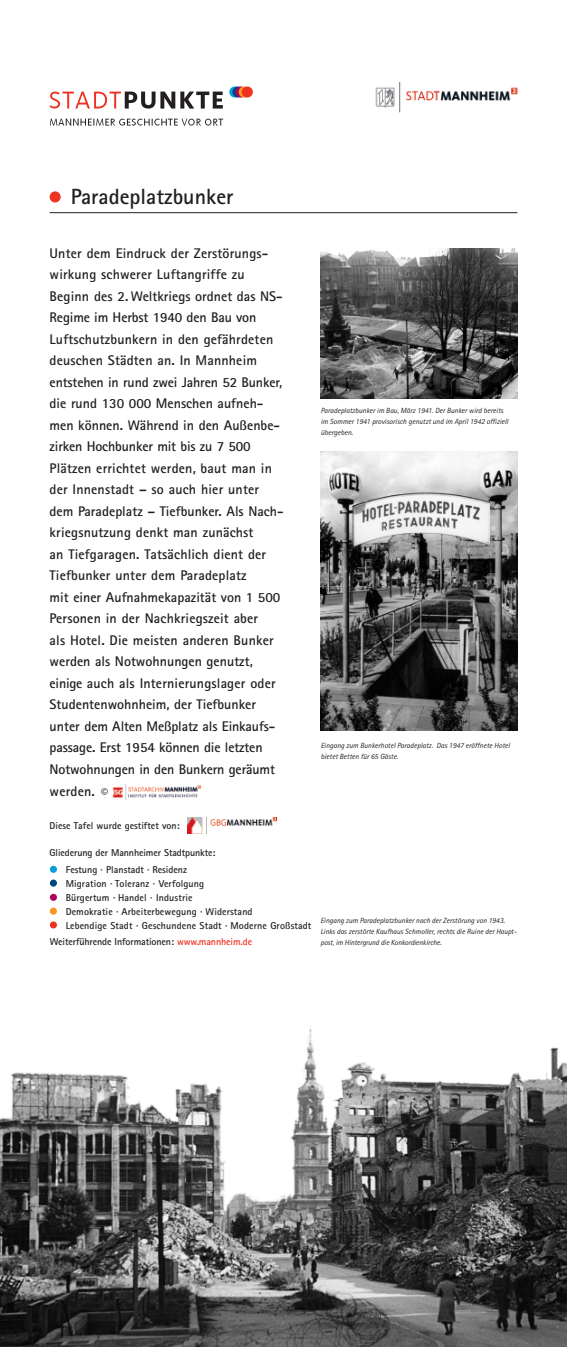
<style>
.page{position:relative;width:567px;height:1347px;background:#fff}
.page>*{position:absolute;margin:0;border:0;box-sizing:border-box;transform-origin:0 0}
.t1{font:700 22px "Rotis Sans Serif";color:#231f20}
.t2{font:700 14px/21.5px "Rotis Sans Serif";color:#231f20}
.t3{font:300 14px "Rotis Sans Serif";color:#231f20}
.t4{font:700 10px/14px "Rotis Sans Serif";letter-spacing:.01em;color:#231f20}
.t5{font:700 10px "Rotis Sans Serif";letter-spacing:-.01em;color:#231f20}
.t6{font:italic 7.5px/11px "Rotis Sans Serif";color:#231f20}
.s1{color:#ef3122}
</style>
<div class="page">
<img style="left:0;top:1028px;width:567px;height:318px">
<svg style="left:229px;top:86px;width:11px;height:12px"></svg>
<svg style="left:232px;top:86px;width:11px;height:12px"></svg>
<svg style="left:236px;top:86px;width:11px;height:12px"></svg>
<svg style="left:239px;top:86px;width:11px;height:12px"></svg>
<div style="left:242px;top:86px;width:11px;height:12px;background:#ef3122;border-radius:50%"></div>
<img style="left:375px;top:83px;width:143px;height:30px">
<svg style="left:50px;top:92px;width:173px;height:17px"></svg>
<svg style="left:50px;top:119px;width:173px;height:7px"></svg>
<hr style="left:50px;top:212px;width:467px;height:1px;background:#231f20">
<div style="left:50px;top:191px;width:11px;height:11px;background:#ef3122;border-radius:50%"></div>
<img style="left:320px;top:248px;width:197px;height:150px">
<img style="left:320px;top:451px;width:197px;height:279px">
<img style="left:188px;top:818px;width:89px;height:15px">
<img style="left:112px;top:784px;width:90px;height:16px">
<div style="left:50px;top:907px;width:7px;height:7px;background:#f7971d;border-radius:50%"></div>
<div style="left:50px;top:921px;width:7px;height:7px;background:#ef3122;border-radius:50%"></div>
<div style="left:50px;top:893px;width:7px;height:8px;background:#b1015c;border-radius:50%"></div>
<div style="left:50px;top:879px;width:7px;height:7px;background:#00467e;border-radius:50%"></div>
<div style="left:50px;top:865px;width:7px;height:8px;background:#069ddc;border-radius:50%"></div>
<h1 class="t1" style="left:71px;top:189px;width:164px">Paradeplatzbunker</h1>
<p class="t2" style="left:50px;top:244px;width:235px">Unter dem Eindruck der Zerstörungs&shy;wirkung schwerer Luftangriffe zu Beginn des 2. Weltkriegs ordnet das NS-Regime im Herbst 1940 den Bau von Luftschutzbunkern in den gefährdeten deuschen Städten an. In Mannheim entstehen in rund zwei Jahren 52 Bunker, die rund 130 000 Menschen aufneh&shy;men können. Während in den Außenbe&shy;zirken Hochbunker mit bis zu 7 500<br>Plätzen errichtet werden, baut man in der Innenstadt – so auch hier unter dem Paradeplatz – Tiefbunker. Als Nach&shy;kriegsnutzung denkt man zunächst<br>an Tiefgaragen. Tatsächlich dient der Tiefbunker unter dem Paradeplatz<br>mit einer Aufnahmekapazität von 1 500<br>Personen in der Nachkriegszeit aber<br>als Hotel. Die meisten anderen Bunker werden als Notwohnungen genutzt, einige auch als Internierungslager oder Studentenwohnheim, der Tiefbunker unter dem Alten Meßplatz als Einkaufs&shy;passage. Erst 1954 können die letzten Notwohnungen in den Bunkern geräumt werden.</p>
<p class="t3" style="left:101px;top:788px;width:8px">©</p>
<p class="t6" style="left:321px;top:406px;width:189px">Paradeplatzbunker im Bau, März 1941. Der Bunker wird bereits im Sommer 1941 provisorisch genutzt und im April 1942 offiziell übergeben.</p>
<p class="t6" style="left:321px;top:740px;width:191px">Eingang zum Bunkerhotel Paradeplatz. Das 1947 eröffnete Hotel bietet Betten für 65 Gäste.</p>
<p class="t4" style="left:50px;top:819px;width:132px">Diese Tafel wurde gestiftet von:</p>
<p class="t5" style="left:50px;top:849px;width:167px">Gliederung der Mannheimer Stadtpunkte:</p>
<p class="t4" style="left:66px;top:863px;width:247px">Festung · Planstadt · Residenz<br>Migration · Toleranz · Verfolgung<br>Bürgertum · Handel · Industrie<br>Demokratie · Arbeiterbewegung · Widerstand<br>Lebendige Stadt · Geschundene Stadt · Moderne Großstadt</p>
<p class="t5" style="left:50px;top:937px;width:204px">Weiterführende Informationen: <span class="s1">www.mannheim.de</span></p>
<p class="t6" style="left:320px;top:915px;width:198px">Eingang zum Paradeplatzbunker nach der Zerstörung von 1943.<br>Links das zerstörte Kaufhaus Schmoller, rechts die Ruine der Haupt&shy;post, im Hintergrund die Konkordienkirche.</p>
</div>
